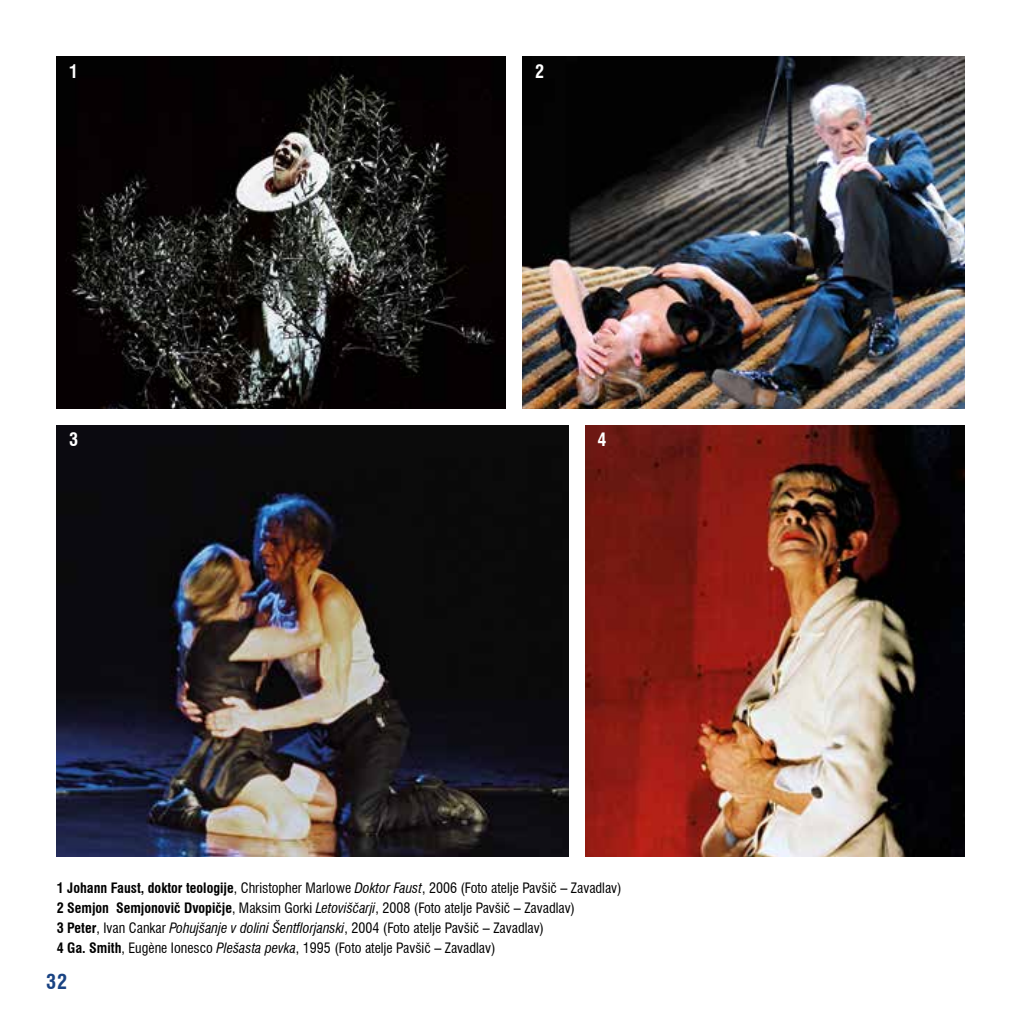
<style>
.page{position:relative;width:1021px;height:1021px;background:#fff}
.page>*{position:absolute;margin:0;border:0;box-sizing:border-box;transform-origin:0 0}
.t1{font:700 condensed 20px "Swiss 721 BT";color:#194383}
.t2{font:700 condensed 18px "Swiss 721 BT";color:#fff}
.t3{font:condensed 14px/20px "Swiss 721 BT";color:#000}
.s1{font-weight:700}
.s2{font-style:italic}
</style>
<div class="page">
<img style="left:57px;top:425px;width:511px;height:431px">
<img style="left:585px;top:425px;width:379px;height:431px">
<img style="left:522px;top:57px;width:442px;height:351px">
<img style="left:57px;top:57px;width:448px;height:351px">
<p class="t2" style="left:69px;top:60px;width:10px">1</p>
<p class="t2" style="left:535px;top:60px;width:10px">2</p>
<p class="t2" style="left:69px;top:429px;width:10px">3</p>
<p class="t2" style="left:597px;top:429px;width:10px">4</p>
<p class="t3" style="left:57px;top:877px;width:566px"><span class="s1">1 Johann Faust, doktor teologije</span>, Christopher Marlowe <span class="s2">Doktor Faust</span>, 2006 (Foto atelje Pavšič – Zavadlav)<br><span class="s1">2 Semjon Semjonovič Dvopičje</span>, Maksim Gorki <span class="s2">Letoviščarji</span>, 2008 (Foto atelje Pavšič – Zavadlav)<br><span class="s1">3 Peter</span>, Ivan Cankar <span class="s2">Pohujšanje v dolini Šentflorjanski</span>, 2004 (Foto atelje Pavšič – Zavadlav)<br><span class="s1">4 Ga. Smith</span>, Eugène Ionesco <span class="s2">Plešasta pevka</span>, 1995 (Foto atelje Pavšič – Zavadlav)</p>
<h1 class="t1" style="left:46px;top:969px;width:22px">32</h1>
</div>
